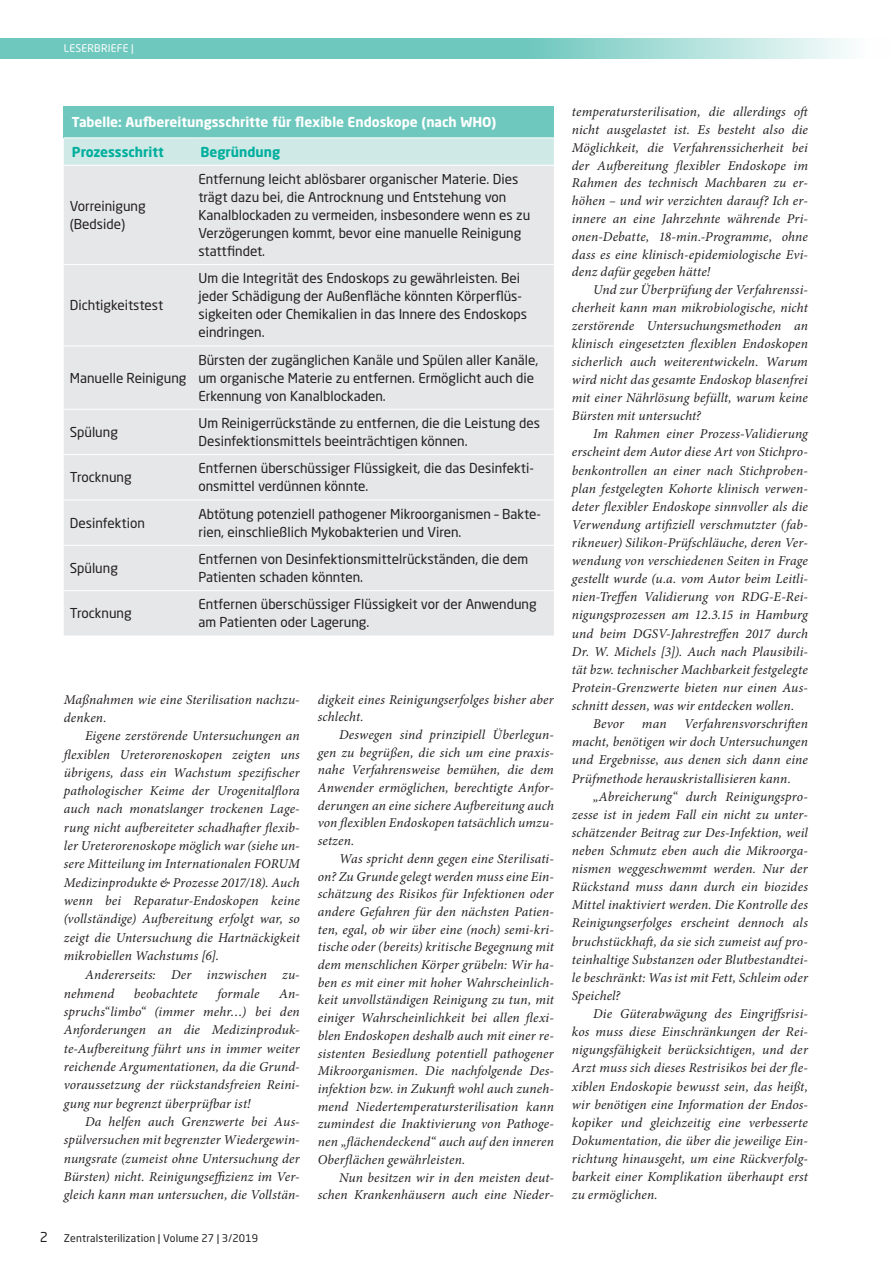
<style>
.page{position:relative;width:893px;height:1263px;background:#fff}
.page>*{position:absolute;margin:0;border:0;box-sizing:border-box;transform-origin:0 0}
.ZT-04_FL-kursiv-DE{font:italic 13.5px/18.1px "Minion Pro";letter-spacing:.01em;color:#231f20;text-align:justify}
.ZT-07__Tab-FL-DE{font:13.5px/18px "Neo Sans Pro";color:#231f20}
.ZT-07__Tab-HL-DE{font:700 13.5px "Neo Sans Pro";color:#fff}
.ZT-07__Tab-SL-DE{font:700 13.5px "Neo Sans Pro";color:#00ae9d}
.t1{font:10.5px "Neo Sans Pro";letter-spacing:.015em;color:#231f20}
.t2{font:10.5px "Neo Sans Pro";letter-spacing:.02em;color:#fff}
</style>
<div class="page">
<svg style="left:0;top:38px;width:848px;height:21px;background:#87d1c9"></svg>
<div style="left:64px;top:106px;width:490px;height:32px;background:#6ec8be"></div>
<div style="left:64px;top:139px;width:490px;height:26px;background:#cfeae6"></div>
<div style="left:64px;top:166px;width:490px;height:470px;background:#e6e7e9"></div>
<hr style="left:64px;top:454px;width:128px;height:1px;background:#fff">
<hr style="left:192px;top:454px;width:362px;height:1px;background:#fff">
<hr style="left:64px;top:346px;width:128px;height:1px;background:#fff">
<hr style="left:192px;top:346px;width:362px;height:1px;background:#fff">
<hr style="left:64px;top:409px;width:128px;height:1px;background:#fff">
<hr style="left:192px;top:409px;width:362px;height:1px;background:#fff">
<hr style="left:64px;top:264px;width:128px;height:1px;background:#fff">
<hr style="left:192px;top:264px;width:362px;height:1px;background:#fff">
<hr style="left:64px;top:500px;width:128px;height:1px;background:#fff">
<hr style="left:192px;top:500px;width:362px;height:1px;background:#fff">
<hr style="left:64px;top:545px;width:128px;height:1px;background:#fff">
<hr style="left:192px;top:545px;width:362px;height:1px;background:#fff">
<hr style="left:64px;top:590px;width:128px;height:1px;background:#fff">
<hr style="left:192px;top:590px;width:362px;height:1px;background:#fff">
<p class="t2" style="left:64px;top:42px;width:71px">LESERBRIEFE |</p>
<p class="ZT-07__Tab-HL-DE" style="left:72px;top:114px;width:426px">Tabelle: Aufbereitungsschritte für flexible Endoskope (nach WHO)</p>
<p class="ZT-07__Tab-SL-DE" style="left:72px;top:143px;width:93px">Prozessschritt</p>
<p class="ZT-07__Tab-SL-DE" style="left:201px;top:143px;width:81px">Begründung</p>
<p class="ZT-07__Tab-FL-DE" style="left:70px;top:197px;width:77px">Vorreinigung (Bedside)</p>
<p class="ZT-07__Tab-FL-DE" style="left:70px;top:296px;width:95px">Dichtigkeitstest</p>
<p class="ZT-07__Tab-FL-DE" style="left:70px;top:369px;width:118px">Manuelle Reinigung</p>
<p class="ZT-07__Tab-FL-DE" style="left:198px;top:170px;width:333px">Entfernung leicht ablösbarer organischer Materie. Dies trägt dazu bei, die Antrocknung und Entstehung von Kanalblockaden zu vermeiden, insbesondere wenn es zu Verzögerungen kommt, bevor eine manuelle Reinigung stattfindet.</p>
<p class="ZT-07__Tab-FL-DE" style="left:198px;top:269px;width:330px">Um die Integrität des Endoskops zu gewährleisten. Bei jeder Schädigung der Außenfläche könnten Körperflüs&shy;sigkeiten oder Chemikalien in das Innere des Endoskops eindringen.</p>
<p class="ZT-07__Tab-FL-DE" style="left:198px;top:351px;width:341px">Bürsten der zugänglichen Kanäle und Spülen aller Kanäle, um organische Materie zu entfernen. Ermöglicht auch die<br>Erkennung von Kanalblockaden.</p>
<p class="ZT-07__Tab-FL-DE" style="left:70px;top:423px;width:50px">Spülung</p>
<p class="ZT-07__Tab-FL-DE" style="left:198px;top:414px;width:343px">Um Reinigerrückstände zu entfernen, die die Leistung des<br>Desinfektionsmittels beeinträchtigen können.</p>
<p class="ZT-07__Tab-FL-DE" style="left:70px;top:468px;width:63px">Trocknung</p>
<p class="ZT-07__Tab-FL-DE" style="left:198px;top:459px;width:337px">Entfernen überschüssiger Flüssigkeit, die das Desinfekti&shy;onsmittel verdünnen könnte.</p>
<p class="ZT-07__Tab-FL-DE" style="left:70px;top:514px;width:77px">Desinfektion</p>
<p class="ZT-07__Tab-FL-DE" style="left:198px;top:505px;width:344px">Abtötung potenziell pathogener Mikroorganismen – Bakte&shy;rien, einschließlich Mykobakterien und Viren.</p>
<p class="ZT-07__Tab-FL-DE" style="left:70px;top:559px;width:50px">Spülung</p>
<p class="ZT-07__Tab-FL-DE" style="left:198px;top:550px;width:331px">Entfernen von Desinfektionsmittelrückständen, die dem<br>Patienten schaden könnten.</p>
<p class="ZT-07__Tab-FL-DE" style="left:70px;top:604px;width:63px">Trocknung</p>
<p class="ZT-07__Tab-FL-DE" style="left:198px;top:595px;width:340px">Entfernen überschüssiger Flüssigkeit vor der Anwendung am Patienten oder Lagerung.</p>
<p class="ZT-07__Tab-FL-DE" style="left:40px;top:1227px;width:10px">2</p>
<p class="ZT-04_FL-kursiv-DE" style="left:64px;top:690px;width:238px">Maßnahmen wie eine Sterilisation nachzu&shy;denken.</p>
<p class="ZT-04_FL-kursiv-DE" style="left:64px;top:727px;width:238px;text-indent:21px">Eigene zerstörende Untersuchungen an flexiblen Ureterorenoskopen zeigten uns übrigens, dass ein Wachstum spezifischer pathologischer Keime der Urogenitalflora auch nach monatslanger trockenen Lage&shy;rung nicht aufbereiteter schadhafter flexib&shy;ler Ureterorenoskope möglich war (siehe un&shy;sere Mitteilung im Internationalen FORUM Medizinprodukte &amp; Prozesse 2017/18). Auch wenn bei Reparatur-Endoskopen keine (vollständige) Aufbereitung erfolgt war, so zeigt die Untersuchung die Hartnäckigkeit mikrobiellen Wachstums [6].</p>
<p class="ZT-04_FL-kursiv-DE" style="left:64px;top:965px;width:238px;line-height:18.6px;text-indent:21px">Andererseits: Der inzwischen zu&shy;nehmend</p>
<p class="ZT-04_FL-kursiv-DE" style="left:134px;top:984px;width:65px">beobachtete</p>
<p class="ZT-04_FL-kursiv-DE" style="left:217px;top:984px;width:44px">formale</p>
<p class="ZT-04_FL-kursiv-DE" style="left:64px;top:984px;width:238px;text-indent:215px">An&shy;spruchs“limbo“ (immer mehr…) bei den Anforderungen an die Medizinproduk&shy;te-Aufbereitung führt uns in immer weiter reichende Argumentationen, da die Grund&shy;voraussetzung der rückstandsfreien Reini&shy;gung nur begrenzt überprüfbar ist!</p>
<p class="ZT-04_FL-kursiv-DE" style="left:64px;top:1112px;width:238px;text-indent:21px">Da helfen auch Grenzwerte bei Aus&shy;spülversuchen mit begrenzter Wiedergewin&shy;nungsrate (zumeist ohne Untersuchung der Bürsten) nicht. Reinigungseffizienz im Ver&shy;gleich kann man untersuchen, die Vollstän-</p>
<p class="t1" style="left:64px;top:1231px;width:196px">Zentralsterilization | Volume 27 | 3/2019</p>
<p class="ZT-04_FL-kursiv-DE" style="left:318px;top:690px;width:238px;line-height:17.7px">digkeit eines Reinigungserfolges bisher aber schlecht.</p>
<p class="ZT-04_FL-kursiv-DE" style="left:318px;top:726px;width:238px;line-height:17.7px;text-indent:21px">Deswegen sind prinzipiell Überlegun&shy;gen zu begrüßen, die sich um eine praxis&shy;nahe Verfahrensweise bemühen, die dem Anwender ermöglichen, berechtigte Anfor&shy;derungen an eine sichere Aufbereitung auch von flexiblen Endoskopen tatsächlich umzu&shy;setzen.</p>
<p class="ZT-04_FL-kursiv-DE" style="left:318px;top:850px;width:238px;line-height:17.7px;text-indent:21px">Was spricht denn gegen eine Sterilisati&shy;on? Zu Grunde gelegt werden muss eine Ein&shy;schätzung des Risikos für Infektionen oder andere Gefahren für den nächsten Patien&shy;ten, egal, ob wir über eine (noch) semi-kri&shy;tische oder (bereits) kritische Begegnung mit dem menschlichen Körper grübeln: Wir ha&shy;ben es mit einer mit hoher Wahrscheinlich&shy;keit unvollständigen Reinigung zu tun, mit einiger Wahrscheinlichkeit bei allen flexi&shy;blen Endoskopen deshalb auch mit einer re&shy;sistenten Besiedlung potentiell pathogener Mikroorganismen. Die nachfolgende Des&shy;infektion bzw. in Zukunft wohl auch zuneh&shy;mend Niedertemperatursterilisation kann zumindest die Inaktivierung von Pathoge&shy;nen „flächendeckend“ auch auf den inneren Oberflächen gewährleisten.</p>
<p class="ZT-04_FL-kursiv-DE" style="left:318px;top:1168px;width:238px;line-height:17.7px;text-align:right">Nun besitzen wir in den meisten deut&shy;schen Krankenhäusern auch eine Nieder-</p>
<p class="ZT-04_FL-kursiv-DE" style="left:572px;top:103px;width:240px;text-align:left">temperatursterilisation, die allerdings oft nicht ausgelastet ist. Es besteht also die Möglichkeit, die Verfahrenssicherheit bei der Aufbereitung flexibler Endoskope im Rahmen des technisch Machbaren zu er&shy;höhen – und wir verzichten darauf? Ich er&shy;innere an eine Jahrzehnte währende Pri&shy;onen-Debatte, 18-min.-Programme, ohne dass es eine klinisch-epidemiologische Evi&shy;denz dafür gegeben hätte!</p>
<p class="ZT-04_FL-kursiv-DE" style="left:572px;top:281px;width:238px;text-indent:21px">Und zur Überprüfung der Verfahrenssi&shy;cherheit kann man mikrobiologische, nicht zerstörende Untersuchungsmethoden an klinisch eingesetzten flexiblen Endoskopen sicherlich auch weiterentwickeln. Warum wird nicht das gesamte Endoskop blasenfrei mit einer Nährlösung befüllt, warum keine Bürsten mit untersucht?</p>
<p class="ZT-04_FL-kursiv-DE" style="left:572px;top:425px;width:238px;text-indent:21px">Im Rahmen einer Prozess-Validierung erscheint dem Autor diese Art von Stichpro&shy;benkontrollen an einer nach Stichproben&shy;plan festgelegten Kohorte klinisch verwen&shy;deter flexibler Endoskope sinnvoller als die Verwendung artifiziell verschmutzter (fab&shy;rikneuer) Silikon-Prüfschläuche, deren Ver&shy;wendung von verschiedenen Seiten in Frage gestellt wurde (u.a. vom Autor beim Leitli&shy;nien-Treffen Validierung von RDG-E-Rei&shy;nigungsprozessen am 12.3.15 in Hamburg und beim DGSV-Jahrestreffen 2017 durch Dr. W. Michels [3]). Auch nach Plausibili&shy;tät bzw. technischer Machbarkeit festgelegte Protein-Grenzwerte bieten nur einen Aus&shy;schnitt dessen, was wir entdecken wollen.</p>
<p class="ZT-04_FL-kursiv-DE" style="left:593px;top:715px;width:33px">Bevor</p>
<p class="ZT-04_FL-kursiv-DE" style="left:642px;top:715px;width:26px">man</p>
<p class="ZT-04_FL-kursiv-DE" style="left:572px;top:715px;width:238px;text-indent:112px">Verfahrensvorschriften macht, benötigen wir doch Untersuchungen und Ergebnisse, aus denen sich dann eine Prüfmethode herauskristallisieren kann.</p>
<p class="ZT-04_FL-kursiv-DE" style="left:572px;top:787px;width:238px;text-indent:21px">„Abreicherung“ durch Reinigungspro&shy;zesse ist in jedem Fall ein nicht zu unter&shy;schätzender Beitrag zur Des-Infektion, weil neben Schmutz eben auch die Mikroorga&shy;nismen weggeschwemmt werden. Nur der Rückstand muss dann durch ein biozides Mittel inaktiviert werden. Die Kontrolle des Reinigungserfolges erscheint dennoch als bruchstückhaft, da sie sich zumeist auf pro&shy;teinhaltige Substanzen oder Blutbestandtei&shy;le beschränkt: Was ist mit Fett, Schleim oder Speichel?</p>
<p class="ZT-04_FL-kursiv-DE" style="left:572px;top:1005px;width:238px;text-indent:21px">Die Güterabwägung des Eingriffsrisi&shy;kos muss diese Einschränkungen der Rei&shy;nigungsfähigkeit berücksichtigen, und der Arzt muss sich dieses Restrisikos bei der fle&shy;xiblen Endoskopie bewusst sein, das heißt, wir benötigen eine Information der Endos&shy;kopiker und gleichzeitig eine verbesserte Dokumentation, die über die jeweilige Ein&shy;richtung hinausgeht, um eine Rückverfolg&shy;barkeit einer Komplikation überhaupt erst zu ermöglichen.</p>
</div>
